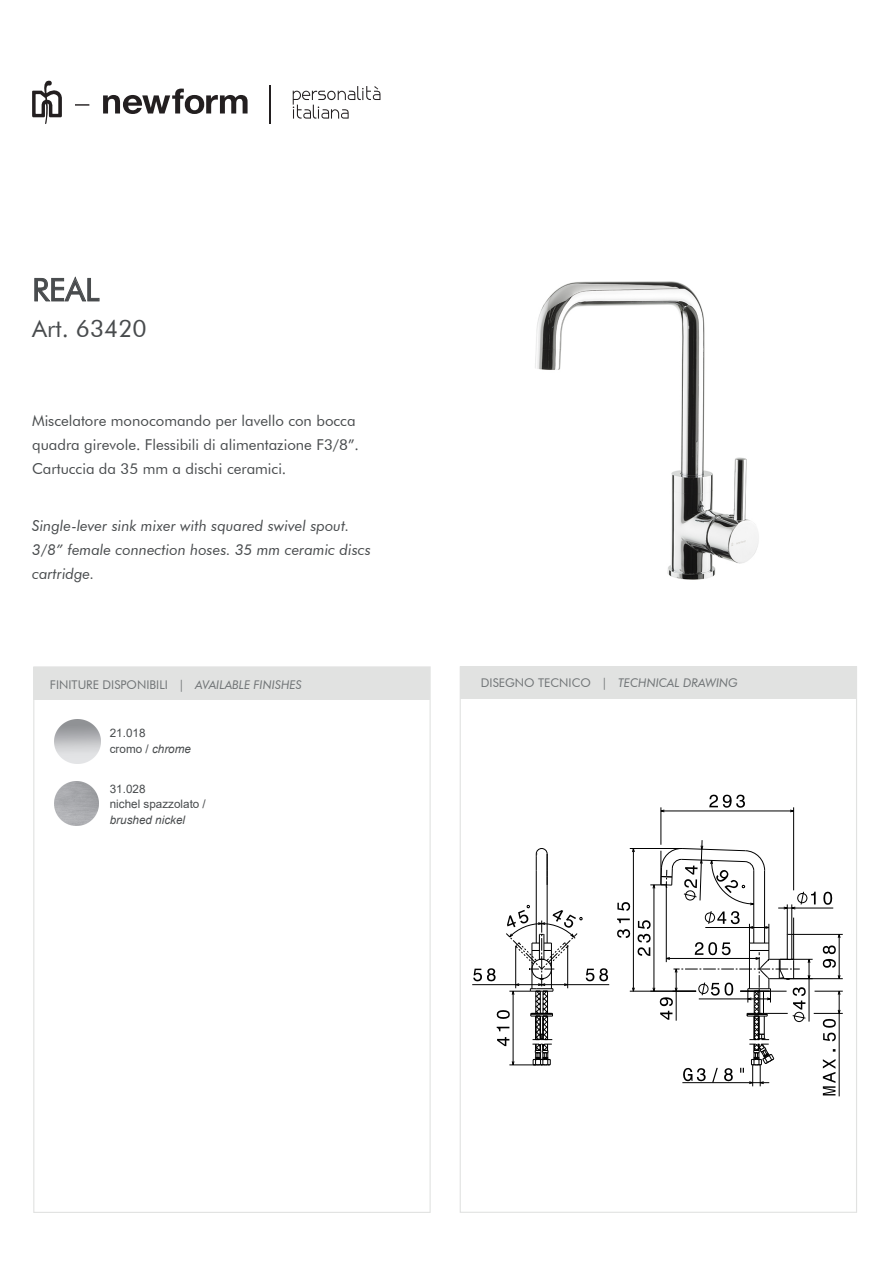
<style>
.page{position:relative;width:893px;height:1263px;background:#fff}
.page>*{position:absolute;margin:0;border:0;box-sizing:border-box;transform-origin:0 0}
.t1{font:31.5px "Futura BT";color:#484b4d}
.t2{font:24px "Futura BT";color:#484b4d}
.t3{font:15px/24px "Futura BT";color:#484b4d}
.t4{font:italic 15px/24px "Futura BT";color:#484b4d}
.t5{font:12px "Futura BT";color:#717577}
.t6{font:italic 12px "Futura BT";color:#717577}
.t7{font:11.7px/15.5px "Arial";color:#484b4d}
.t8{font:italic 11.7px "Arial";color:#484b4d}
.s1{font-style:italic}
.s2{font-style:normal}
</style>
<div class="page">
<div style="left:460px;top:667px;width:396px;height:32px;background:#e1e2e1"></div>
<div style="left:34px;top:667px;width:396px;height:32px;background:#e1e2e1"></div>
<svg style="left:293px;top:86px;width:87px;height:33px"></svg>
<svg style="left:32px;top:80px;width:215px;height:44px"></svg>
<hr style="left:269px;top:85px;width:2px;height:39px;background:#231f20">
<svg style="left:34px;top:276px;width:66px;height:26px"></svg>
<svg style="left:822px;top:1095px;width:14px;height:1px"></svg>
<hr style="left:660px;top:807px;width:1px;height:38px;background:#000">
<hr style="left:793px;top:807px;width:1px;height:83px;background:#000">
<hr style="left:536px;top:871px;width:1px;height:72px;background:#000">
<hr style="left:547px;top:871px;width:1px;height:72px;background:#000">
<svg style="left:535px;top:848px;width:13px;height:37px"></svg>
<hr style="left:838px;top:991px;width:1px;height:105px;background:#000">
<svg style="left:789px;top:809px;width:6px;height:4px"></svg>
<svg style="left:660px;top:809px;width:5px;height:4px"></svg>
<svg style="left:709px;top:795px;width:36px;height:13px"></svg>
<hr style="left:661px;top:811px;width:132px;height:1px;background:#000">
<svg style="left:617px;top:840px;width:225px;height:255px"></svg>
<hr style="left:808px;top:959px;width:1px;height:63px;background:#000">
<hr style="left:541px;top:984px;width:68px;height:1px;background:#000">
<svg style="left:473px;top:901px;width:135px;height:165px"></svg>
<hr style="left:472px;top:984px;width:69px;height:1px;background:#000">
<img style="left:535px;top:281px;width:224px;height:299px">
<img style="left:55px;top:720px;width:45px;height:44px">
<img style="left:55px;top:782px;width:44px;height:44px">
<h1 class="t1" style="left:32px;top:271px;width:69px">REAL</h1>
<h2 class="t2" style="left:32px;top:314px;width:116px">Art. 63420</h2>
<p class="t3" style="left:32px;top:409px;width:328px">Miscelatore monocomando per lavello con bocca quadra girevole. Flessibili di alimentazione F3/8”.<br>Cartuccia da 35 mm a dischi ceramici.</p>
<p class="t4" style="left:32px;top:514px;width:340px">Single-lever sink mixer with squared swivel spout.<br>3/8” female connection hoses. 35 mm ceramic discs cartridge.</p>
<p class="t5" style="left:50px;top:677px;width:253px">FINITURE DISPONIBILI | <span class="s1">AVAILABLE FINISHES</span></p>
<p class="t7" style="left:110px;top:725px;width:83px">21.018<br>cromo / <span class="s1">chrome</span></p>
<p class="t7" style="left:110px;top:781px;width:98px">31.028<br>nichel spazzolato /</p>
<p class="t8" style="left:110px;top:812px;width:77px">brushed nickel</p>
<p class="t6" style="left:481px;top:676px;width:258px"><span class="s2">DISEGNO TECNICO |</span> TECHNICAL DRAWING</p>
</div>
